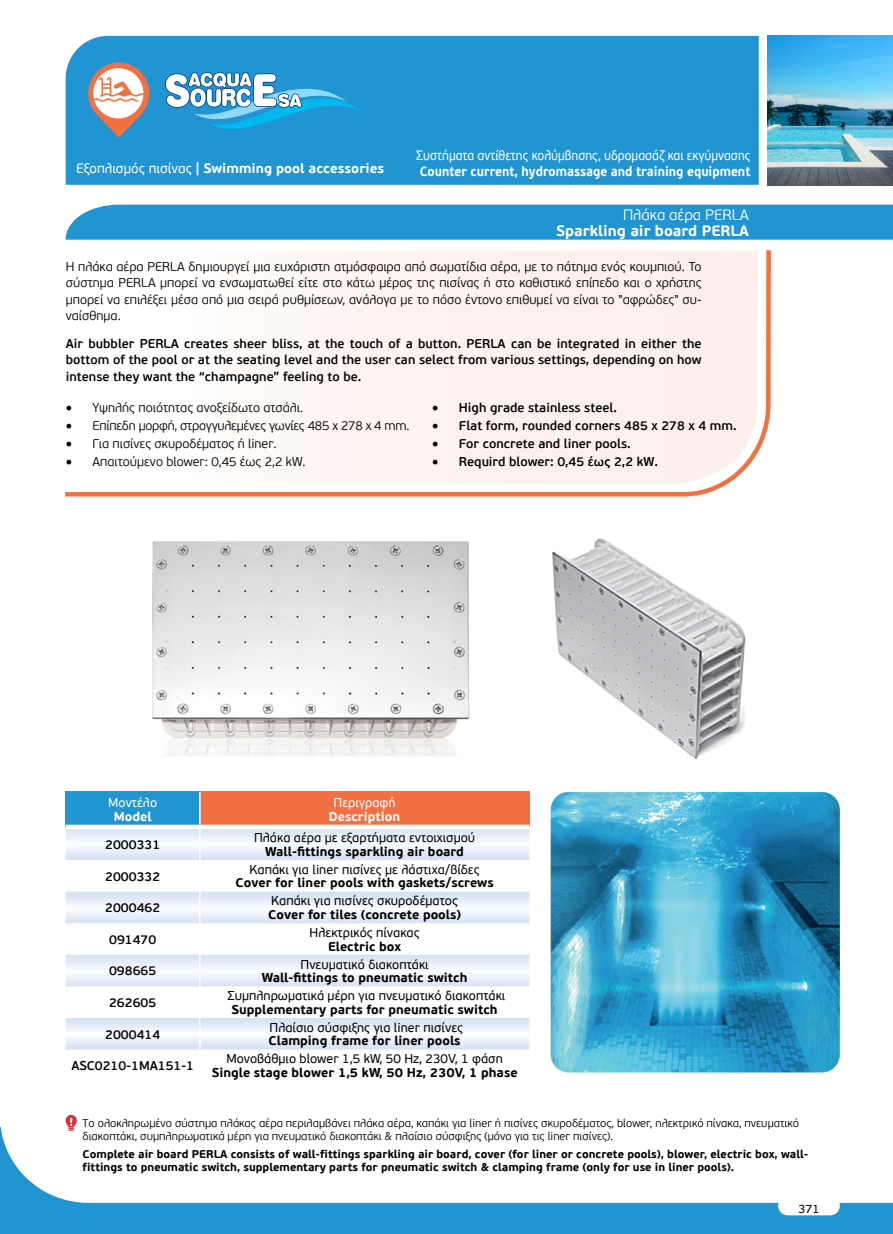
<style>
.page{position:relative;width:893px;height:1234px;background:#fff}
.page>*{position:absolute;margin:0;border:0;box-sizing:border-box;transform-origin:0 0}
.t1{font:700 15px "PF Beau Sans Pro";color:#fff}
.t2{font:300 15px "PF Beau Sans Pro";color:#fff}
.t3{font:13.5px "PF Beau Sans Pro";color:#fff;scale:.9 1}
.t4{font:700 13.5px "PF Beau Sans Pro";color:#fff;scale:.9 1}
.t5{font:700 13.5px "PF Beau Sans Pro";color:#fff}
.t6{font:600 12.75px/16.5px "PF Beau Sans Pro";color:#000;text-align:justify}
.t7{font:300 12.75px/16.5px "PF Beau Sans Pro";color:#000;text-align:justify}
.t8{font:12.75px "PF Beau Sans Pro";color:#000}
.t9{font:700 12.75px "PF Beau Sans Pro";color:#000}
.t10{font:300 12.75px "PF Beau Sans Pro";letter-spacing:-.02em;color:#000}
.t11{font:12.75px "PF Beau Sans Pro";color:#fff}
.t12{font:700 12.75px "PF Beau Sans Pro";color:#fff}
.t13{font:12px "PF Beau Sans Pro";color:#000}
.t14{font:700 11.25px/13.5px "PF Beau Sans Pro";color:#000}
.t15{font:300 11.25px/13.5px "PF Beau Sans Pro";color:#000}
.s1{font-weight:400}
.s2{font-family:"Minion Pro";font-weight:400;font-size:18px}
</style>
<div class="page">
<svg style="left:0;top:1127px;width:893px;height:106px"></svg>
<div style="left:779px;top:1196px;width:60px;height:18px;background:#fff;border-radius:9px"></div>
<div style="left:778px;top:1195px;width:62px;height:19px;border:2px solid #fff;border-radius:9px"></div>
<div style="left:66px;top:36px;width:693px;height:149px;background:#2194d2"></div>
<div style="left:66px;top:204px;width:827px;height:35px;background:#2194d2"></div>
<svg style="left:164px;top:71px;width:198px;height:76px"></svg>
<img style="left:768px;top:36px;width:125px;height:149px">
<svg style="left:88px;top:62px;width:61px;height:76px"></svg>
<svg style="left:65px;top:250px;width:706px;height:247px"></svg>
<img style="left:551px;top:792px;width:289px;height:280px">
<img style="left:152px;top:541px;width:318px;height:215px">
<img style="left:552px;top:538px;width:194px;height:221px">
<svg style="left:66px;top:1114px;width:11px;height:16px"></svg>
<div style="left:66px;top:791px;width:134px;height:35px;background:#2194d2"></div>
<div style="left:200px;top:791px;width:329px;height:35px;background:#f37043"></div>
<svg style="left:66px;top:829px;width:463px;height:30px"></svg>
<svg style="left:66px;top:891px;width:463px;height:32px"></svg>
<svg style="left:66px;top:955px;width:463px;height:31px"></svg>
<svg style="left:66px;top:1018px;width:463px;height:31px"></svg>
<hr style="left:199px;top:791px;width:2px;height:33px;background:#fff">
<hr style="left:199px;top:829px;width:2px;height:30px;background:#fff">
<hr style="left:199px;top:891px;width:2px;height:32px;background:#fff">
<hr style="left:199px;top:954px;width:2px;height:32px;background:#fff">
<hr style="left:199px;top:1017px;width:2px;height:32px;background:#fff">
<div style="left:66px;top:824px;width:134px;height:5px;background:#fff"></div>
<div style="left:200px;top:824px;width:329px;height:5px;background:#fff"></div>
<p class="t5" style="left:76px;top:160px;width:310px"><span class="s1">Εξοπλισμός πισίνας</span> | Swimming pool accessories</p>
<p class="t3" style="left:416px;top:147px;width:373px">Συστήματα αντίθετης κολύμβησης, υδρομασάζ και εκγύμνασης</p>
<p class="t4" style="left:420px;top:163px;width:369px">Counter current, hydromassage and training equipment</p>
<p class="t2" style="left:623px;top:206px;width:127px">Πλάκα αέρα PERLA</p>
<p class="t1" style="left:556px;top:221px;width:194px">Sparkling air board PERLA</p>
<p class="t7" style="left:66px;top:258px;width:637px">Η πλάκα αέρα PERLA δημιουργεί μια ευχάριστη ατμόσφαιρα από σωματίδια αέρα, με το πάτημα ενός κουμπιού. Το σύστημα PERLΑ μπορεί να ενσωματωθεί είτε στο κάτω μέρος της πισίνας ή στο καθιστικό επίπεδο και ο χρήστης μπορεί να επιλέξει μέσα από μια σειρά ρυθμίσεων, ανάλογα με το πόσο έντονο επιθυμεί να είναι το "αφρώδες" συ&shy;ναίσθημα.</p>
<p class="t6" style="left:66px;top:335px;width:637px">Air bubbler PERLA creates sheer bliss, at the touch of a button. PERLA can be integrated in either the bottom of the pool or at the seating level and the user can select from various settings, depending on how intense they want the “champagne” feeling to be.</p>
<p class="t7" style="left:66px;top:399px;width:239px"><span class="s2">•</span> Υψηλής ποιότητας ανοξείδωτο ατσάλι.</p>
<p class="t10" style="left:66px;top:418px;width:345px"><span class="s2">•</span> Επίπεδη μορφή, στρογγυλεμένες γωνίες 485 x 278 x 4 mm.</p>
<p class="t7" style="left:66px;top:435px;width:213px"><span class="s2">•</span> Για πισίνες σκυροδέματος ή liner.</p>
<p class="t7" style="left:66px;top:453px;width:242px"><span class="s2">•</span> Απαιτούμενο blower: 0,45 έως 2,2 kW.</p>
<p class="t6" style="left:432px;top:399px;width:186px"><span class="s2">•</span> High grade stainless steel.</p>
<p class="t6" style="left:432px;top:417px;width:306px"><span class="s2">•</span> Flat form, rounded corners 485 x 278 x 4 mm.</p>
<p class="t6" style="left:432px;top:435px;width:200px"><span class="s2">•</span> For concrete and liner pools.</p>
<p class="t6" style="left:432px;top:453px;width:228px"><span class="s2">•</span> Requird blower: 0,45 έως 2,2 kW.</p>
<p class="t11" style="left:108px;top:795px;width:50px">Mοντέλο</p>
<p class="t12" style="left:114px;top:808px;width:39px">Model</p>
<p class="t11" style="left:334px;top:795px;width:64px">Περιγραφή</p>
<p class="t12" style="left:329px;top:808px;width:73px">Description</p>
<p class="t6" style="left:105px;top:836px;width:57px">2000331</p>
<p class="t8" style="left:254px;top:830px;width:223px">Πλάκα αέρα με εξαρτήματα εντοιχισμού</p>
<p class="t9" style="left:265px;top:843px;width:200px">Wall-fittings sparkling air board</p>
<p class="t6" style="left:105px;top:868px;width:57px">2000332</p>
<p class="t8" style="left:250px;top:861px;width:232px">Καπάκι για liner πισίνες με λάστιχα/βίδες</p>
<p class="t9" style="left:236px;top:874px;width:260px">Cover for liner pools with gaskets/screws</p>
<p class="t6" style="left:105px;top:899px;width:57px">2000462</p>
<p class="t8" style="left:271px;top:893px;width:188px">Καπάκι για πισίνες σκυροδέματος</p>
<p class="t9" style="left:268px;top:906px;width:194px">Cover for tiles (concrete pools)</p>
<p class="t6" style="left:109px;top:931px;width:49px">091470</p>
<p class="t8" style="left:310px;top:925px;width:112px">Ηλεκτρικός πίνακας</p>
<p class="t9" style="left:328px;top:937px;width:75px">Electric box</p>
<p class="t6" style="left:109px;top:962px;width:49px">098665</p>
<p class="t8" style="left:301px;top:956px;width:130px">Πνευματικό διακοπτάκι</p>
<p class="t9" style="left:262px;top:969px;width:207px">Wall-fittings to pneumatic switch</p>
<p class="t6" style="left:109px;top:994px;width:49px">262605</p>
<p class="t8" style="left:227px;top:988px;width:279px">Συμπληρωματικά μέρη για πνευματικό διακοπτάκι</p>
<p class="t9" style="left:232px;top:1001px;width:268px">Supplementary parts for pneumatic switch</p>
<p class="t6" style="left:105px;top:1025px;width:57px">2000414</p>
<p class="t8" style="left:270px;top:1019px;width:195px">Πλαίσιο σύσφιξης για liner πισίνες</p>
<p class="t9" style="left:269px;top:1032px;width:193px">Clamping frame for liner pools</p>
<p class="t6" style="left:71px;top:1057px;width:124px">ASC0210-1MA151-1</p>
<p class="t8" style="left:226px;top:1051px;width:278px">Μονοβάθμιο blower 1,5 kW, 50 Hz, 230V, 1 φάση</p>
<p class="t9" style="left:212px;top:1064px;width:307px">Single stage blower 1,5 kW, 50 Hz, 230V, 1 phase</p>
<p class="t15" style="left:83px;top:1115px;width:718px">Tο ολοκληρωμένο σύστημα πλάκας αέρα περιλαμβάνει πλάκα αέρα, καπάκι για liner ή πισίνες σκυροδέματος, blower, ηλεκτρικό πίνακα, πνευματικό διακοπτάκι, συμπληρωματικά μέρη για πνευματικό διακοπτάκι &amp; πλαίσιο σύσφιξης (μόνο για τις liner πισίνες).</p>
<p class="t14" style="left:83px;top:1146px;width:727px">Complete air board PERLA consists of wall-fittings sparkling air board, cover (for liner or concrete pools), blower, electric box, wall&shy;fittings to pneumatic switch, supplementary parts for pneumatic switch &amp; clamping frame (only for use in liner pools).</p>
<p class="t13" style="left:798px;top:1201px;width:23px">371</p>
</div>
